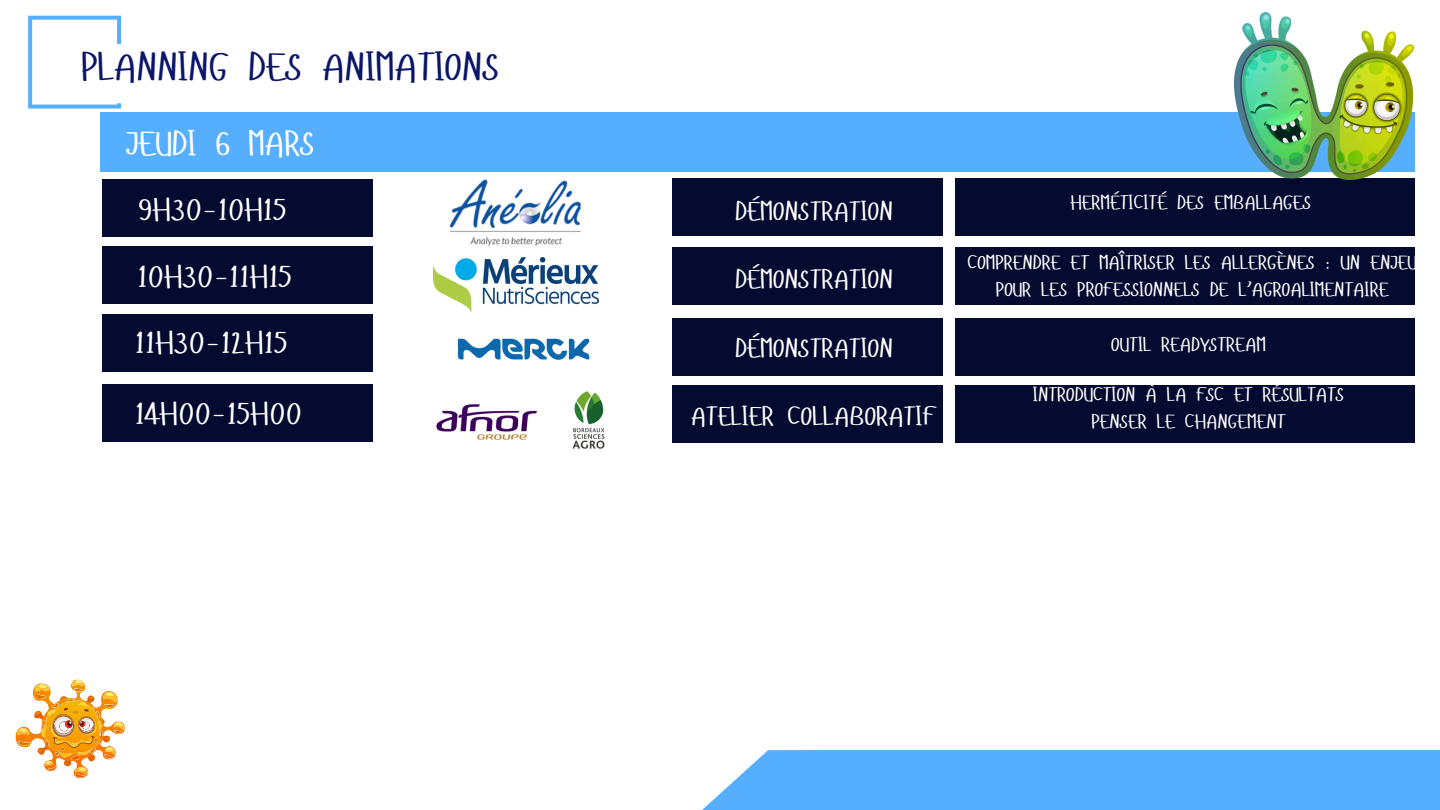
<style>
.page{position:relative;width:1440px;height:810px;background:#fff}
.page>*{position:absolute;margin:0;border:0;box-sizing:border-box;transform-origin:0 0}
.t1{font:40px "Hangyaboly";color:#0b166b}
.t2{font:35px "Hangyaboly";color:#fff}
.t3{font:32px "Hangyaboly";color:#fff}
.t4{font:27px "Hangyaboly";color:#fff}
.t5{font:20px/27.8px "Hangyaboly";color:#fff;text-align:center}
</style>
<div class="page">
<svg style="left:28px;top:16px;width:93px;height:93px"></svg>
<div style="left:702px;top:750px;width:738px;height:60px;background:#56aeff"></div>
<div style="left:102px;top:179px;width:271px;height:58px;background:#050a30"></div>
<div style="left:955px;top:179px;width:460px;height:57px;background:#050a30"></div>
<div style="left:101px;top:112px;width:1314px;height:60px;background:#56aeff"></div>
<div style="left:672px;top:179px;width:271px;height:57px;background:#050a30"></div>
<div style="left:102px;top:246px;width:271px;height:58px;background:#050a30"></div>
<div style="left:672px;top:248px;width:271px;height:57px;background:#050a30"></div>
<div style="left:955px;top:248px;width:460px;height:57px;background:#050a30"></div>
<div style="left:102px;top:314px;width:271px;height:58px;background:#050a30"></div>
<div style="left:672px;top:318px;width:271px;height:58px;background:#050a30"></div>
<div style="left:955px;top:318px;width:460px;height:58px;background:#050a30"></div>
<div style="left:102px;top:384px;width:271px;height:57px;background:#050a30"></div>
<div style="left:672px;top:386px;width:271px;height:57px;background:#050a30"></div>
<div style="left:955px;top:386px;width:460px;height:57px;background:#050a30"></div>
<img style="left:1234px;top:13px;width:179px;height:166px">
<img style="left:15px;top:679px;width:110px;height:99px">
<img style="left:436px;top:404px;width:102px;height:36px">
<img style="left:572px;top:391px;width:33px;height:58px">
<img style="left:457px;top:338px;width:133px;height:22px">
<img style="left:434px;top:257px;width:165px;height:54px">
<img style="left:449px;top:179px;width:132px;height:67px">
<h2 class="t1" style="left:81px;top:41px;width:420px">PLANNING DES ANIMATIONS</h2>
<p class="t2" style="left:126px;top:121px;width:190px">JEUDI 6 MARS</p>
<p class="t3" style="left:137px;top:189px;width:151px">9H30-10H15</p>
<p class="t3" style="left:137px;top:256px;width:156px">10H30-11H15</p>
<h2 class="t4" style="left:735px;top:193px;width:160px">DÉMONSTRATION</h2>
<h3 class="t5" style="left:1070px;top:188px;width:242px">HERMÉTICITÉ DES EMBALLAGES</h3>
<h2 class="t4" style="left:735px;top:262px;width:160px">DÉMONSTRATION</h2>
<h3 class="t5" style="left:968px;top:247px;width:451px">COMPRENDRE ET MAÎTRISER LES ALLERGÈNES : UN ENJEU<br>POUR LES PROFESSIONNELS DE L’AGROALIMENTAIRE</h3>
<p class="t3" style="left:135px;top:321px;width:154px">11H30-12H15</p>
<p class="t5" style="left:1111px;top:329px;width:156px">OUTIL READYSTREAM</p>
<p class="t4" style="left:735px;top:330px;width:160px">DÉMONSTRATION</p>
<h1 class="t3" style="left:135px;top:392px;width:168px">14H00-15H00</h1>
<h2 class="t4" style="left:691px;top:399px;width:246px">ATELIER COLLABORATIF</h2>
<p class="t5" style="left:1033px;top:379px;width:313px">INTRODUCTION À LA FSC ET RÉSULTATS</p>
<p class="t5" style="left:1091px;top:407px;width:196px">PENSER LE CHANGEMENT</p>
</div>
